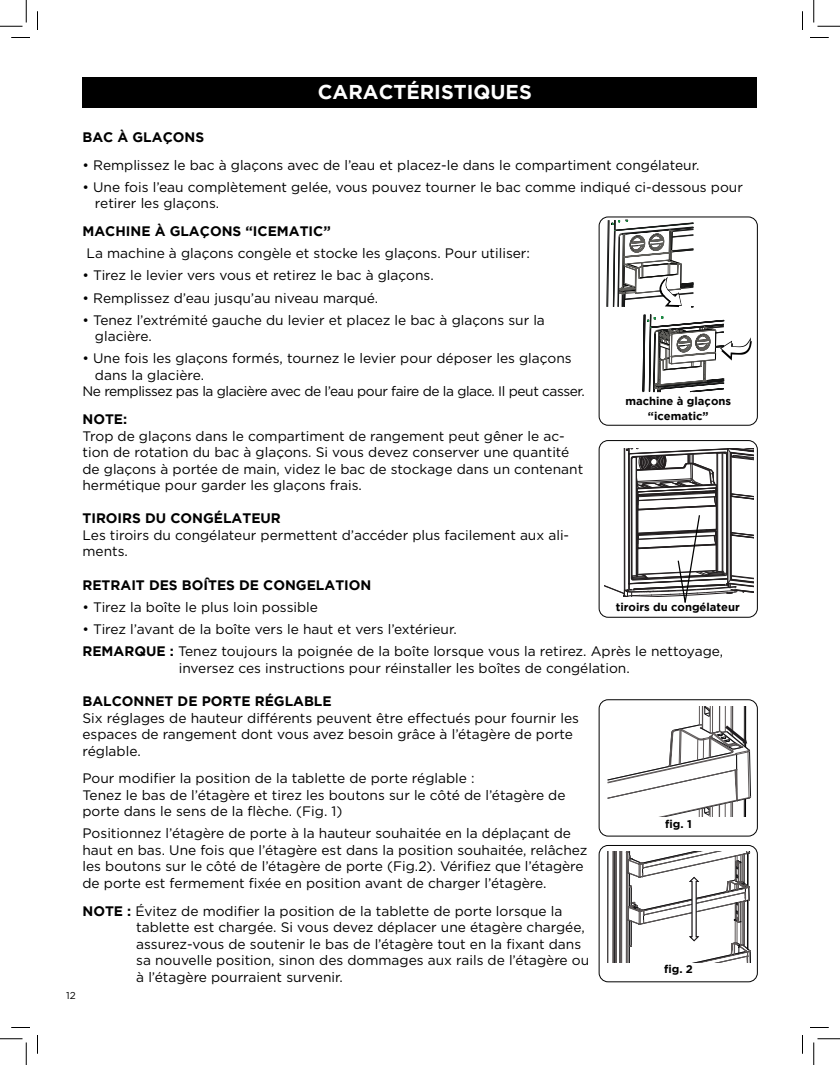
<style>
.page{position:relative;width:840px;height:1065px;background:#fff}
.page>*{position:absolute;margin:0;border:0;box-sizing:border-box;transform-origin:0 0}
.t1{font:700 20px "Gotham";color:#fff}
.t2{font:13.75px/16.5px "Gotham";color:#000}
.t3{font:700 13.75px "Gotham";color:#000}
.t4{font:13.75px "Gotham";letter-spacing:-.03em;color:#000}
.t5{font:700 11.25px/14.4px "Gotham";color:#000;text-align:center}
.t6{font:10px "Gotham";color:#000}
.s1{font-weight:700}
</style>
<div class="page">
<div style="left:82px;top:77px;width:676px;height:30px;background:#000"></div>
<div style="left:599px;top:699px;width:159px;height:137px;border:1px solid #000;border-radius:9px"></div>
<div style="left:599px;top:845px;width:159px;height:137px;border:1px solid #000;border-radius:9px"></div>
<div style="left:599px;top:440px;width:159px;height:178px;border:1px solid #000;border-radius:9px"></div>
<div style="left:599px;top:217px;width:159px;height:209px;border:1px solid #000;border-radius:9px"></div>
<svg style="left:604px;top:314px;width:149px;height:669px"></svg>
<svg style="left:606px;top:220px;width:88px;height:88px"></svg>
<svg style="left:11px;top:37px;width:19px;height:1px"></svg>
<svg style="left:810px;top:37px;width:19px;height:1px"></svg>
<svg style="left:11px;top:1027px;width:19px;height:1px"></svg>
<svg style="left:810px;top:1027px;width:19px;height:1px"></svg>
<svg style="left:37px;top:11px;width:1px;height:19px"></svg>
<svg style="left:37px;top:1035px;width:1px;height:19px"></svg>
<svg style="left:802px;top:11px;width:1px;height:19px"></svg>
<svg style="left:802px;top:1035px;width:1px;height:19px"></svg>
<svg style="left:0;top:0;width:27px;height:27px"></svg>
<svg style="left:0;top:1039px;width:27px;height:26px"></svg>
<svg style="left:814px;top:0;width:26px;height:27px"></svg>
<svg style="left:814px;top:1039px;width:26px;height:26px"></svg>
<h1 class="t1" style="left:318px;top:80px;width:215px">CARACTÉRISTIQUES</h1>
<p class="t3" style="left:82px;top:129px;width:123px">BAC À GLAÇONS</p>
<p class="t2" style="left:82px;top:156px;width:618px">• Remplissez le bac à glaçons avec de l’eau et placez-le dans le compartiment congélateur.</p>
<p class="t2" style="left:95px;top:179px;width:649px;text-indent:-12px">• Une fois l’eau complètement gelée, vous pouvez tourner le bac comme indiqué ci-dessous pour retirer les glaçons.</p>
<p class="t3" style="left:82px;top:223px;width:250px">MACHINE À GLAÇONS “ICEMATIC”</p>
<p class="t2" style="left:87px;top:245px;width:445px">La machine à glaçons congèle et stocke les glaçons. Pour utiliser:</p>
<p class="t2" style="left:82px;top:267px;width:353px">• Tirez le levier vers vous et retirez le bac à glaçons.</p>
<p class="t2" style="left:82px;top:289px;width:297px">• Remplissez d’eau jusqu’au niveau marqué.</p>
<p class="t2" style="left:95px;top:311px;width:451px;text-indent:-12px">• Tenez l’extrémité gauche du levier et placez le bac à glaçons sur la glacière.</p>
<p class="t2" style="left:82px;top:350px;width:491px">• Une fois les glaçons formés, tournez le levier pour déposer les glaçons</p>
<p class="t2" style="left:95px;top:366px;width:111px">dans la glacière.</p>
<p class="t4" style="left:82px;top:383px;width:504px">Ne remplissez pas la glacière avec de l’eau pour faire de la glace. Il peut casser.</p>
<p class="t3" style="left:82px;top:411px;width:46px">NOTE:</p>
<p class="t2" style="left:82px;top:427px;width:502px">Trop de glaçons dans le compartiment de rangement peut gêner le ac&shy;tion de rotation du bac à glaçons. Si vous devez conserver une quantité de glaçons à portée de main, videz le bac de stockage dans un contenant hermétique pour garder les glaçons frais.</p>
<p class="t3" style="left:82px;top:511px;width:200px">TIROIRS DU CONGÉLATEUR</p>
<p class="t2" style="left:82px;top:526px;width:488px">Les tiroirs du congélateur permettent d’accéder plus facilement aux ali&shy;ments.</p>
<p class="t3" style="left:82px;top:577px;width:290px">RETRAIT DES BOÎTES DE CONGELATION</p>
<p class="t2" style="left:82px;top:598px;width:237px">• Tirez la boîte le plus loin possible</p>
<p class="t2" style="left:82px;top:618px;width:642px;line-height:22.1px">• Tirez l’avant de la boîte vers le haut et vers l’extérieur.<br><span class="s1">REMARQUE :</span> Tenez toujours la poignée de la boîte lorsque vous la retirez. Après le nettoyage,</p>
<p class="t2" style="left:179px;top:659px;width:453px">inversez ces instructions pour réinstaller les boîtes de congélation.</p>
<p class="t3" style="left:82px;top:693px;width:251px">BALCONNET DE PORTE RÉGLABLE</p>
<p class="t2" style="left:82px;top:709px;width:498px">Six réglages de hauteur différents peuvent être effectués pour fournir les espaces de rangement dont vous avez besoin grâce à l’étagère de porte réglable.</p>
<p class="t2" style="left:82px;top:770px;width:485px">Pour modifier la position de la tablette de porte réglable :<br>Tenez le bas de l’étagère et tirez les boutons sur le côté de l’étagère de porte dans le sens de la flèche. (Fig. 1)</p>
<p class="t2" style="left:82px;top:825px;width:507px">Positionnez l’étagère de porte à la hauteur souhaitée en la déplaçant de haut en bas. Une fois que l’étagère est dans la position souhaitée, relâchez les boutons sur le côté de l’étagère de porte (Fig.2). Vérifiez que l’étagère de porte est fermement fixée en position avant de charger l’étagère.</p>
<p class="t2" style="left:136px;top:902px;width:455px;text-indent:-54px"><span class="s1">NOTE :</span> Évitez de modifier la position de la tablette de porte lorsque la tablette est chargée. Si vous devez déplacer une étagère chargée, assurez-vous de soutenir le bas de l’étagère tout en la fixant dans sa nouvelle position, sinon des dommages aux rails de l’étagère ou à l’étagère pourraient survenir.</p>
<p class="t5" style="left:625px;top:394px;width:107px">machine à glaçons “icematic”</p>
<p class="t5" style="left:616px;top:599px;width:126px">tiroirs du congélateur</p>
<p class="t5" style="left:665px;top:816px;width:28px">fig. 1</p>
<p class="t5" style="left:664px;top:962px;width:30px">fig. 2</p>
<p class="t6" style="left:66px;top:989px;width:11px">12</p>
</div>
